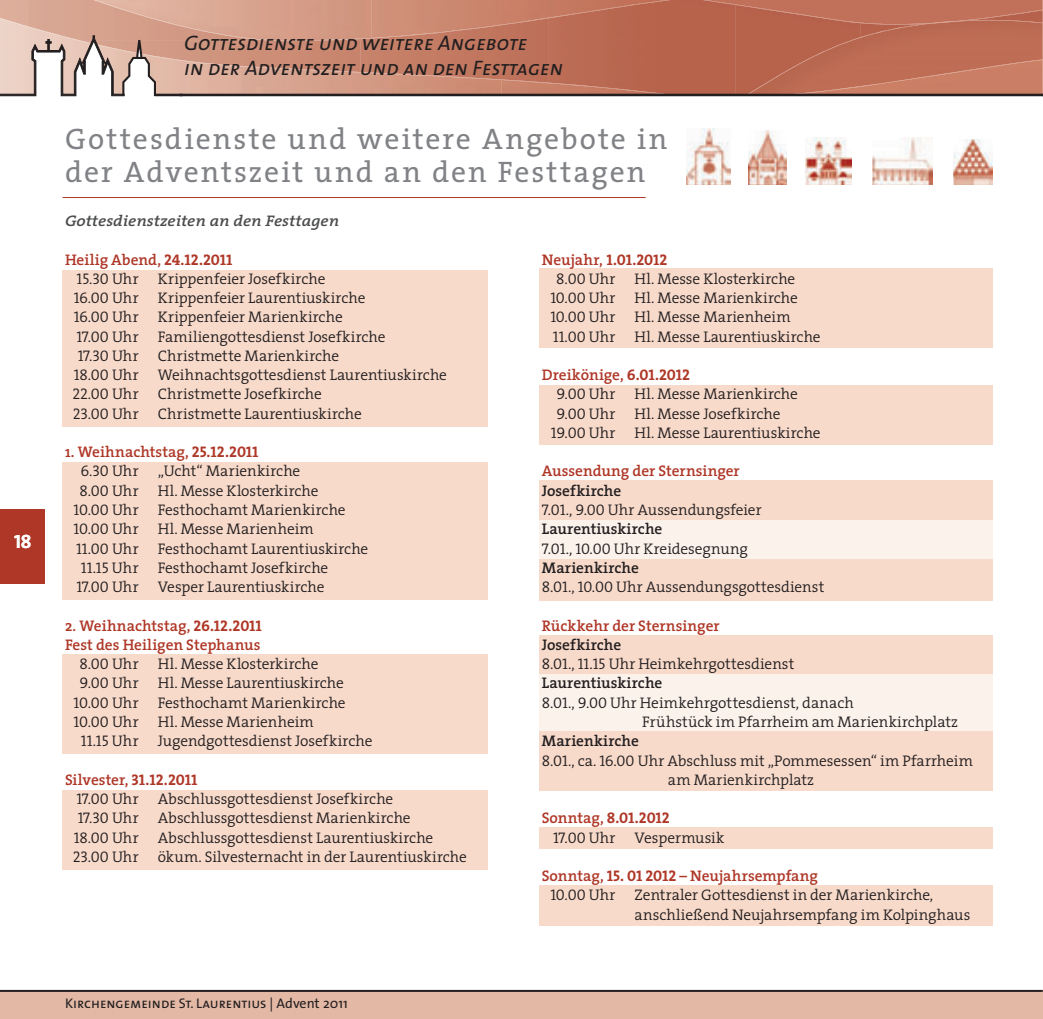
<style>
.page{position:relative;width:1043px;height:1019px;background:#fff}
.page>*{position:absolute;margin:0;border:0;box-sizing:border-box;transform-origin:0 0}
.t1{font:29.75px/33.2px "The Serif";letter-spacing:.065em;color:#808285}
.t2{font:italic 21px/25.2px "The Sans Caps";color:#231f20}
.t3{font:19.25px "The Sans Bold Caps";color:#fff}
.t4{font:300 15.4px/19.2px "The Serif";letter-spacing:-.005em;color:#231f20}
.t5{font:600 15.4px "The Serif";letter-spacing:-.005em;color:#af3727}
.t6{font:600 15.4px "The Serif";color:#231f20}
.t7{font:15.4px "The Serif Bold Caps";letter-spacing:-.01em;color:#af3727}
.t8{font:italic 600 15.4px "The Serif";color:#4b4c4d;scale:1.1 1}
.t9{font:300 15.4px "The Serif";letter-spacing:.015em;color:#231f20}
.t10{font:14px "The Sans Caps";color:#231f20}
.s1{font-family:"The Serif Bold Caps";font-weight:400}
.s2{font-family:"The Serif Semi Light Caps";font-weight:400}
.s3{font-family:"The Sans"}
.s4{font-family:"The Serif";font-weight:600}
.s5{font-weight:600}
</style>
<div class="page">
<img style="left:1042px;top:25px;width:1px;height:69px">
<div style="left:861px;top:24px;width:181px;height:35px;background:#be6d55"></div>
<img style="left:861px;top:59px;width:181px;height:35px">
<img style="left:958px;top:0;width:83px;height:24px">
<img style="left:156px;top:83px;width:345px;height:11px">
<img style="left:501px;top:83px;width:44px;height:11px">
<img style="left:361px;top:34px;width:187px;height:48px">
<img style="left:548px;top:25px;width:187px;height:69px">
<img style="left:735px;top:25px;width:126px;height:69px">
<img style="left:688px;top:23px;width:161px;height:2px">
<img style="left:0;top:14px;width:55px;height:21px">
<img style="left:958px;top:10px;width:83px;height:13px">
<img style="left:156px;top:53px;width:389px;height:30px">
<img style="left:545px;top:82px;width:135px;height:12px">
<img style="left:55px;top:0;width:376px;height:41px">
<img style="left:431px;top:0;width:257px;height:34px">
<img style="left:849px;top:23px;width:83px;height:18px">
<img style="left:745px;top:41px;width:107px;height:53px">
<img style="left:688px;top:0;width:270px;height:23px">
<img style="left:923px;top:20px;width:45px;height:4px">
<div style="left:0;top:989px;width:1042px;height:29px;background:#e3b8a5"></div>
<div style="left:0;top:509px;width:45px;height:74px;background:#af3727"></div>
<hr style="left:0;top:989px;width:1042px;height:2px;background:#231f20">
<div style="left:180px;top:94px;width:863px;height:2px;border:1px solid #231f20"></div>
<div style="left:155px;top:94px;width:27px;height:2px;border:1px solid #231f20"></div>
<svg style="left:0;top:35px;width:156px;height:61px"></svg>
<div style="left:62px;top:269px;width:426px;height:157px;background:#f8daca"></div>
<div style="left:62px;top:462px;width:426px;height:137px;background:#f8daca"></div>
<div style="left:62px;top:654px;width:426px;height:99px;background:#f8daca"></div>
<div style="left:62px;top:789px;width:426px;height:80px;background:#f8daca"></div>
<div style="left:539px;top:268px;width:454px;height:80px;background:#f8daca"></div>
<div style="left:539px;top:826px;width:454px;height:22px;background:#f8daca"></div>
<div style="left:539px;top:885px;width:454px;height:40px;background:#f8daca"></div>
<div style="left:539px;top:385px;width:454px;height:60px;background:#f8daca"></div>
<div style="left:539px;top:480px;width:454px;height:120px;background:#f8daca"></div>
<div style="left:539px;top:634px;width:454px;height:156px;background:#f8daca"></div>
<img style="left:872px;top:137px;width:61px;height:48px">
<img style="left:953px;top:139px;width:40px;height:46px">
<img style="left:687px;top:128px;width:44px;height:57px">
<img style="left:749px;top:130px;width:37px;height:55px">
<img style="left:805px;top:137px;width:46px;height:48px">
<div style="left:539px;top:520px;width:454px;height:39px;background:#fbf2eb"></div>
<div style="left:539px;top:674px;width:454px;height:56px;background:#fbf2eb"></div>
<hr style="left:63px;top:197px;width:583px;height:1px;background:#af3727">
<svg style="left:1041px;top:0;width:2px;height:25px"></svg>
<svg style="left:1041px;top:989px;width:2px;height:30px"></svg>
<p class="t3" style="left:14px;top:525px;width:19px">18</p>
<h2 class="t2" style="left:184px;top:29px;width:381px">Gottesdienste und weitere Angebote<br>in der Adventszeit und an den Festtagen</h2>
<h1 class="t1" style="left:65px;top:121px;width:604px">Gottesdienste und weitere Angebote in der Adventszeit und an den Festtagen</h1>
<p class="t8" style="left:65px;top:208px;width:251px">Gottesdienstzeiten an den Festtagen</p>
<p class="t5" style="left:65px;top:246px;width:169px">Heilig Abend, <span class="s1">24.12.2011</span></p>
<p class="t4" style="left:76px;top:268px;width:250px"><span class="s2">15.30</span> Uhr Krippenfeier Josefkirche</p>
<p class="t4" style="left:74px;top:287px;width:293px"><span class="s2">16.00</span> Uhr Krippenfeier Laurentiuskirche</p>
<p class="t4" style="left:74px;top:307px;width:270px"><span class="s2">16.00</span> Uhr Krippenfeier Marienkirche</p>
<p class="t4" style="left:76px;top:326px;width:311px"><span class="s2">17.00</span> Uhr Familiengottesdienst Josefkirche</p>
<p class="t4" style="left:78px;top:345px;width:263px"><span class="s2">17.30</span> Uhr Christmette Marienkirche</p>
<p class="t4" style="left:74px;top:364px;width:375px"><span class="s2">18.00</span> Uhr Weihnachtsgottesdienst Laurentiuskirche</p>
<p class="t4" style="left:72px;top:384px;width:251px"><span class="s2">22.00</span> Uhr Christmette Josefkirche</p>
<p class="t4" style="left:73px;top:403px;width:291px"><span class="s2">23.00</span> Uhr Christmette Laurentiuskirche</p>
<p class="t5" style="left:65px;top:439px;width:195px">1. Weihnachtstag, <span class="s1">25.12.2011</span></p>
<p class="t9" style="left:81px;top:458px;width:221px"><span class="s2">6.30</span> Uhr „Ucht“ Marienkirche</p>
<p class="t4" style="left:79px;top:480px;width:241px"><span class="s2">8.00</span> Uhr Hl. Messe Klosterkirche</p>
<p class="t4" style="left:74px;top:499px;width:273px"><span class="s2">10.00</span> Uhr Festhochamt Marienkirche</p>
<p class="t4" style="left:74px;top:518px;width:242px"><span class="s2">10.00</span> Uhr Hl. Messe Marienheim</p>
<p class="t4" style="left:76px;top:538px;width:294px"><span class="s2">11.00</span> Uhr Festhochamt Laurentiuskirche</p>
<p class="t4" style="left:81px;top:557px;width:249px"><span class="s2">11.15</span> Uhr Festhochamt Josefkirche</p>
<p class="t4" style="left:76px;top:576px;width:250px"><span class="s2">17.00</span> Uhr Vesper Laurentiuskirche</p>
<p class="t5" style="left:65px;top:612px;width:198px">2. Weihnachtstag, <span class="s1">26.12.2011</span></p>
<p class="t5" style="left:65px;top:631px;width:197px">Fest des Heiligen Stephanus</p>
<p class="t4" style="left:79px;top:653px;width:241px"><span class="s2">8.00</span> Uhr Hl. Messe Klosterkirche</p>
<p class="t4" style="left:80px;top:672px;width:266px"><span class="s2">9.00</span> Uhr Hl. Messe Laurentiuskirche</p>
<p class="t4" style="left:74px;top:692px;width:273px"><span class="s2">10.00</span> Uhr Festhochamt Marienkirche</p>
<p class="t4" style="left:74px;top:711px;width:242px"><span class="s2">10.00</span> Uhr Hl. Messe Marienheim</p>
<p class="t4" style="left:81px;top:730px;width:293px"><span class="s2">11.15</span> Uhr Jugendgottesdienst Josefkirche</p>
<p class="t5" style="left:65px;top:766px;width:134px">Silvester, <span class="s1">31.12.2011</span></p>
<p class="t4" style="left:76px;top:788px;width:318px"><span class="s2">17.00</span> Uhr Abschlussgottesdienst Josefkirche</p>
<p class="t4" style="left:78px;top:807px;width:334px"><span class="s2">17.30</span> Uhr Abschlussgottesdienst Marienkirche</p>
<p class="t4" style="left:74px;top:826px;width:361px"><span class="s2">18.00</span> Uhr Abschlussgottesdienst Laurentiuskirche</p>
<p class="t4" style="left:73px;top:846px;width:396px"><span class="s2">23.00</span> Uhr ökum. Silvesternacht in der Laurentiuskirche</p>
<p class="t10" style="left:65px;top:990px;width:284px">Kirchengemeinde St. Laurentius <span class="s3">| Advent 2011</span></p>
<p class="t7" style="left:542px;top:246px;width:127px"><span class="s4">Neujahr,</span> 1.01.2012</p>
<p class="t4" style="left:550px;top:268px;width:272px;text-indent:6px"><span class="s2">8.00</span> Uhr Hl. Messe Klosterkirche <span class="s2">10.00</span> Uhr Hl. Messe Marienkirche <span class="s2">10.00</span> Uhr Hl. Messe Marienheim <span class="s2">11.00</span> Uhr Hl. Messe Laurentiuskirche</p>
<p class="t5" style="left:542px;top:362px;width:150px">Dreikönige, <span class="s1">6.01.2012</span></p>
<p class="t4" style="left:556px;top:384px;width:243px"><span class="s2">9.00</span> Uhr Hl. Messe Marienkirche</p>
<p class="t4" style="left:556px;top:403px;width:226px"><span class="s2">9.00</span> Uhr Hl. Messe Josefkirche</p>
<p class="t4" style="left:551px;top:422px;width:271px"><span class="s2">19.00</span> Uhr Hl. Messe Laurentiuskirche</p>
<p class="t5" style="left:542px;top:458px;width:199px">Aussendung der Sternsinger</p>
<p class="t4" style="left:542px;top:480px;width:284px"><span class="s5">Josefkirche<br></span><span class="s2">7.01., 9.00</span> Uhr Aussendungsfeier<br><span class="s5">Laurentiuskirche<br></span><span class="s2">7.01., 10.00</span> Uhr Kreidesegnung<br><span class="s5">Marienkirche<br></span><span class="s2">8.01., 10.00</span> Uhr Aussendungsgottesdienst</p>
<p class="t5" style="left:542px;top:612px;width:179px">Rückkehr der Sternsinger</p>
<p class="t6" style="left:542px;top:631px;width:81px">Josefkirche</p>
<p class="t4" style="left:542px;top:653px;width:254px"><span class="s2">8.01., 11.15</span> Uhr Heimkehrgottesdienst</p>
<p class="t6" style="left:542px;top:670px;width:122px">Laurentiuskirche</p>
<p class="t4" style="left:542px;top:692px;width:313px"><span class="s2">8.01., 9.00</span> Uhr Heimkehrgottesdienst, danach</p>
<p class="t4" style="left:642px;top:711px;width:317px">Frühstück im Pfarrheim am Marienkirchplatz</p>
<p class="t6" style="left:542px;top:727px;width:99px">Marienkirche</p>
<p class="t4" style="left:542px;top:749px;width:433px"><span class="s2">8.01.,</span> ca. <span class="s2">16.00</span> Uhr Abschluss mit „Pommesessen“ im Pfarrheim</p>
<p class="t4" style="left:668px;top:769px;width:148px">am Marienkirchplatz</p>
<p class="t7" style="left:542px;top:804px;width:129px"><span class="s4">Sonntag,</span> 8.01.2012</p>
<p class="t4" style="left:553px;top:826px;width:173px"><span class="s2">17.00</span> Uhr Vespermusik</p>
<p class="t5" style="left:542px;top:862px;width:278px">Sonntag, <span class="s1">15. 01 2012</span> – Neujahrsempfang</p>
<p class="t4" style="left:550px;top:884px;width:384px"><span class="s2">10.00</span> Uhr Zentraler Gottesdienst in der Marienkirche,</p>
<p class="t4" style="left:634px;top:903px;width:337px">anschließend Neujahrsempfang im Kolpinghaus</p>
</div>
